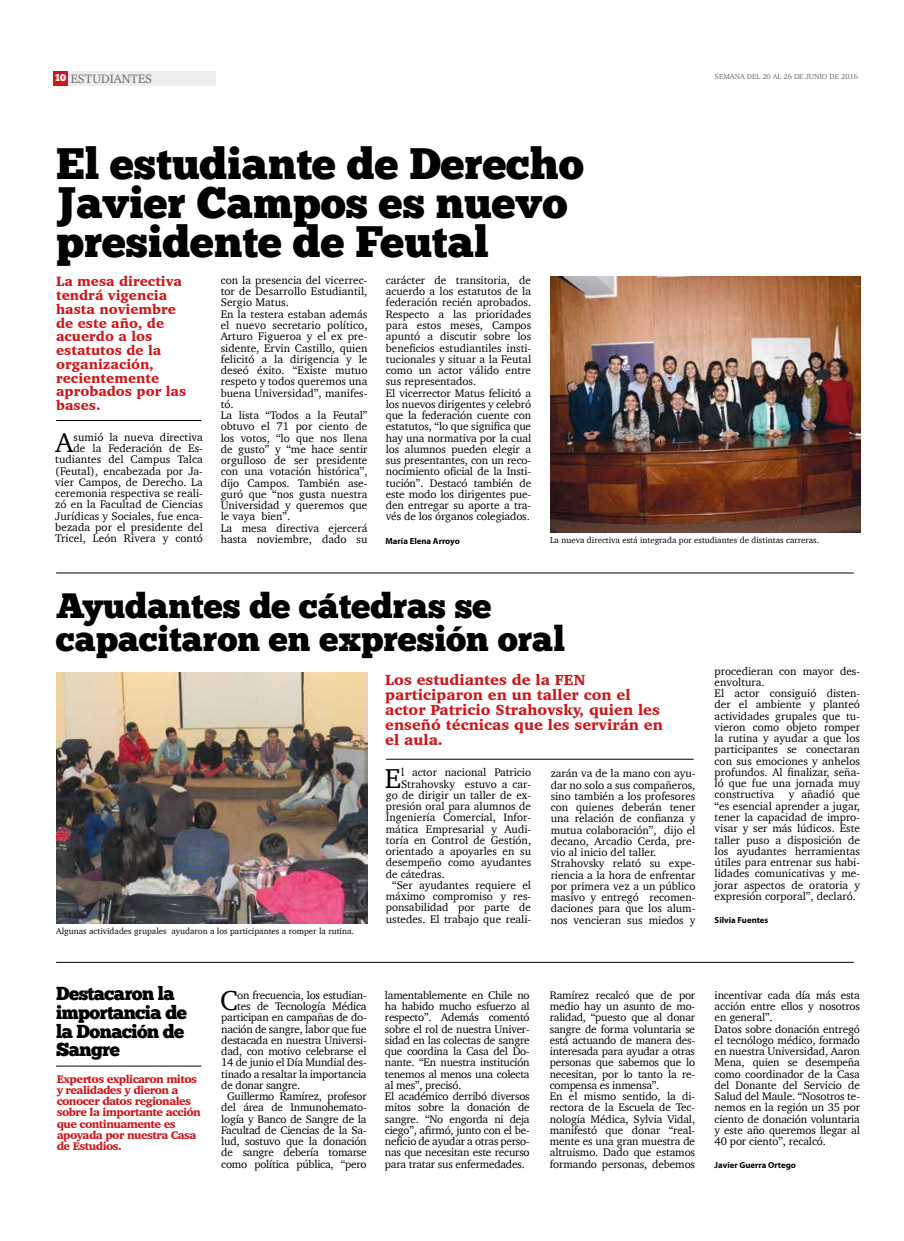
<style>
.page{position:relative;width:904px;height:1241px;background:#fff}
.page>*{position:absolute;margin:0;border:0;box-sizing:border-box;transform-origin:0 0}
.t1{font:43.75px/38.8px "Chunk Five Ex";color:#000}
.t2{font:35px/33.8px "Chunk Five Ex";color:#000}
.t3{font:28px "Charter";color:#000}
.t4{font:18.75px/18.8px "Chunk Five Ex";letter-spacing:-.03em;color:#000}
.t5{font:900 15px/15px "Charter";color:#cd171a}
.t6{font:900 13.75px/13.8px "Charter";color:#cd171a}
.t7{font:12.5px "Charter";color:#706f6f}
.t8{font:11.25px/11.2px "Charter";color:#000}
.t9{font:11.25px/11.2px "Charter";letter-spacing:-.02em;color:#000}
.t10{font:900 11.25px/11.2px "Charter";letter-spacing:-.05em;color:#cd171a}
.t11{font:8.75px "Charter";color:#000}
.t12{font:700 8.75px "Myriad Pro";color:#000}
.t13{font:7.5px "Charter";color:#706f6f}
.s1{font-family:"Chunk Five Ex";font-size:10px;color:#fff}
</style>
<div class="page">
<div style="left:53px;top:71px;width:15px;height:15px;background:#cd171a"></div>
<div style="left:69px;top:71px;width:147px;height:15px;background:#ededed"></div>
<hr style="left:56px;top:420px;width:145px;height:1px;background:#000">
<hr style="left:56px;top:1065px;width:145px;height:1px;background:#000">
<hr style="left:56px;top:572px;width:797px;height:1px;background:#000">
<hr style="left:56px;top:961px;width:797px;height:1px;background:#000">
<img style="left:550px;top:276px;width:310px;height:256px">
<img style="left:56px;top:672px;width:311px;height:250px">
<hr style="left:386px;top:759px;width:307px;height:1px;background:#000">
<p class="t7" style="left:55px;top:67px;width:98px"><span class="s1">10</span> ESTUDIANTES</p>
<h1 class="t1" style="left:56px;top:143px;width:529px">El estudiante de Derecho<br>Javier Campos es nuevo presidente de Feutal</h1>
<p class="t13" style="left:715px;top:70px;width:144px">SEMANA DEL 20 AL 26 DE JUNIO DE 2016</p>
<p class="t6" style="left:56px;top:274px;width:132px">La mesa directiva tendrá vigencia hasta noviembre de este año, de acuerdo a los estatutos de la organización, recientemente aprobados por las bases.</p>
<p class="t8" style="left:55px;top:431px;width:149px;text-align:right">sumió la nueva directiva<br>de la Federación de Es&shy;tudiantes del Campus Talca (Feutal), encabezada por Ja&shy;vier Campos, de Derecho. La ceremonia respectiva se reali&shy;zó en la Facultad de Ciencias<br>Jurídicas y Sociales, fue enca&shy;bezada por el presidente del<br>Tricel, León Rivera y contó</p>
<h3 class="t3" style="left:55px;top:418px;width:19px">A</h3>
<p class="t8" style="left:221px;top:274px;width:148px">con la presencia del vicerrec&shy;tor de Desarrollo Estudiantil,<br>Sergio Matus.<br>En la testera estaban además el nuevo secretario político,<br>Arturo Figueroa y el ex pre&shy;sidente, Ervin Castillo, quien felicitó a la dirigencia y le deseó éxito. “Existe mutuo respeto y todos queremos una buena Universidad”, manifes&shy;tó.<br>La lista “Todos a la Feutal” obtuvo el 71 por ciento de los votos, “lo que nos llena de gusto” y “me hace sentir orgulloso de ser presidente con una votación histórica”, dijo Campos. También ase&shy;guró que “nos gusta nuestra<br>Universidad y queremos que le vaya bien”.<br>La mesa directiva ejercerá hasta noviembre, dado su</p>
<p class="t8" style="left:386px;top:274px;width:147px">carácter de transitoria, de acuerdo a los estatutos de la federación recién aprobados.<br>Respecto a las prioridades para estos meses, Campos apuntó a discutir sobre los beneficios estudiantiles insti&shy;tucionales y situar a la Feutal como un actor válido entre sus representados.<br>El vicerrector Matus felicitó a los nuevos dirigentes y celebró que la federación cuente con estatutos, “lo que significa que hay una normativa por la cual los alumnos pueden elegir a sus presentantes, con un reco&shy;nocimiento oficial de la Insti&shy;tución”. Destacó también de este modo los dirigentes pue&shy;den entregar su aporte a tra&shy;vés de los órganos colegiados.</p>
<p class="t12" style="left:385px;top:535px;width:76px">María Elena Arroyo</p>
<p class="t11" style="left:550px;top:532px;width:270px">La nueva directiva está integrada por estudiantes de distintas carreras.</p>
<h2 class="t2" style="left:56px;top:587px;width:510px">Ayudantes de cátedras se capacitaron en expresión oral</h2>
<p class="t11" style="left:56px;top:922px;width:299px">Algunas actividades grupales ayudaron a los participantes a romper la rutina.</p>
<h3 class="t5" style="left:385px;top:672px;width:279px">Los estudiantes de la FEN participaron en un taller con el actor Patricio Strahovsky, quien les enseñó técnicas que les servirán en el aula.</h3>
<h3 class="t3" style="left:385px;top:753px;width:18px">E</h3>
<p class="t8" style="left:401px;top:766px;width:132px">l actor nacional Patricio</p>
<p class="t8" style="left:401px;top:777px;width:132px">Strahovsky estuvo a car-</p>
<p class="t8" style="left:386px;top:789px;width:147px">go de dirigir un taller de ex-</p>
<p class="t8" style="left:386px;top:800px;width:147px">presión oral para alumnos de</p>
<p class="t8" style="left:386px;top:811px;width:147px">Ingeniería Comercial, Infor-</p>
<p class="t8" style="left:386px;top:822px;width:147px">mática Empresarial y Audi-</p>
<p class="t8" style="left:386px;top:834px;width:147px">toría en Control de Gestión,</p>
<p class="t8" style="left:386px;top:845px;width:147px">orientado a apoyarles en su</p>
<p class="t8" style="left:386px;top:856px;width:147px">desempeño como ayudantes</p>
<p class="t8" style="left:386px;top:867px;width:60px">de cátedras.</p>
<p class="t8" style="left:392px;top:879px;width:140px">“Ser ayudantes requiere el</p>
<p class="t8" style="left:386px;top:890px;width:147px">máximo compromiso y res-</p>
<p class="t8" style="left:386px;top:901px;width:147px">ponsabilidad por parte de</p>
<p class="t8" style="left:386px;top:912px;width:147px">ustedes. El trabajo que reali-</p>
<p class="t8" style="left:550px;top:767px;width:146px">zarán va de la mano con ayu&shy;dar no solo a sus compañeros, sino también a los profesores con quienes deberán tener una relación de confianza y mutua colaboración”, dijo el decano, Arcadio Cerda, pre&shy;vio al inicio del taller.<br>Strahovsky relató su expe&shy;riencia a la hora de enfrentar por primera vez a un público masivo y entregó recomen&shy;daciones para que los alum&shy;nos vencieran sus miedos y</p>
<p class="t8" style="left:714px;top:665px;width:147px">procedieran con mayor des&shy;envoltura.<br>El actor consiguió disten&shy;der el ambiente y planteó actividades grupales que tu&shy;vieron como objeto romper la rutina y ayudar a que los participantes se conectaran con sus emociones y anhelos profundos. Al finalizar, seña&shy;ló que fue una jornada muy constructiva</p>
<p class="t8" style="left:714px;top:788px;width:147px;text-align:justify;text-indent:74px">y añadió que “es esencial aprender a jugar, tener la capacidad de impro&shy;visar y ser más lúdicos. Este taller puso a disposición de los ayudantes herramientas útiles para entrenar sus habi&shy;lidades comunicativas y me&shy;jorar aspectos de oratoria y expresión corporal”, declaró.</p>
<p class="t12" style="left:714px;top:914px;width:55px">Silvia Fuentes</p>
<h3 class="t4" style="left:56px;top:983px;width:132px">Destacaron la importancia de la Donación de<br>Sangre</h3>
<h3 class="t3" style="left:220px;top:976px;width:19px">C</h3>
<p class="t9" style="left:237px;top:989px;width:131px">on frecuencia, los estudian-</p>
<p class="t9" style="left:237px;top:1000px;width:131px">tes de Tecnología Médica</p>
<p class="t9" style="left:221px;top:1011px;width:147px">participan en campañas de do-</p>
<p class="t9" style="left:221px;top:1022px;width:147px">nación de sangre, labor que fue</p>
<p class="t9" style="left:221px;top:1034px;width:147px">destacada en nuestra Universi-</p>
<p class="t9" style="left:221px;top:1045px;width:147px">dad, con motivo celebrarse el</p>
<p class="t9" style="left:221px;top:1056px;width:147px">14 de junio el Día Mundial des-</p>
<p class="t9" style="left:221px;top:1067px;width:147px">tinado a resaltar la importancia</p>
<p class="t9" style="left:221px;top:1079px;width:80px">de donar sangre.</p>
<p class="t9" style="left:227px;top:1090px;width:141px">Guillermo Ramírez, profesor</p>
<p class="t9" style="left:221px;top:1101px;width:147px">del área de Inmunohemato-</p>
<p class="t9" style="left:221px;top:1112px;width:147px">logía y Banco de Sangre de la</p>
<p class="t9" style="left:221px;top:1124px;width:147px">Facultad de Ciencias de la Sa-</p>
<p class="t9" style="left:221px;top:1135px;width:147px">lud, sostuvo que la donación</p>
<p class="t9" style="left:221px;top:1146px;width:147px">de sangre debería tomarse</p>
<p class="t9" style="left:221px;top:1157px;width:147px">como política pública, “pero</p>
<p class="t10" style="left:57px;top:1072px;width:146px">Expertos explicaron mitos y realidades y dieron a conocer datos regionales sobre la importante acción que continuamente es apoyada por nuestra Casa de Estudios.</p>
<p class="t9" style="left:385px;top:989px;width:146px">lamentablemente en Chile no ha habido mucho esfuerzo al respecto”. Además comentó sobre el rol de nuestra Univer&shy;sidad en las colectas de sangre que coordina la Casa del Do&shy;nante. “En nuestra institución tenemos al menos una colecta al mes”, precisó.<br>El académico derribó diversos mitos sobre la donación de sangre. “No engorda ni deja ciego”, afirmó, junto con el be&shy;neficio de ayudar a otras perso&shy;nas que necesitan este recurso para tratar sus enfermedades.</p>
<p class="t9" style="left:550px;top:989px;width:147px">Ramírez recalcó que de por medio hay un asunto de mo&shy;ralidad, “puesto que al donar sangre de forma voluntaria se está actuando de manera des&shy;interesada para ayudar a otras personas que sabemos que lo necesitan, por lo tanto la re&shy;compensa es inmensa”.<br>En el mismo sentido, la di&shy;rectora de la Escuela de Tec&shy;nología Médica, Sylvia Vidal, manifestó que donar “real&shy;mente es una gran muestra de altruismo. Dado que estamos formando personas, debemos</p>
<p class="t8" style="left:714px;top:989px;width:147px">incentivar cada día más esta acción entre ellos y nosotros en general”.<br>Datos sobre donación entregó el tecnólogo médico, formado en nuestra Universidad, Aaron<br>Mena, quien se desempeña como coordinador de la Casa del Donante del Servicio de<br>Salud del Maule. “Nosotros te&shy;nemos en la región un 35 por ciento de donación voluntaria y este año queremos llegar al<br>40 por ciento”, recalcó.</p>
<p class="t12" style="left:714px;top:1159px;width:83px">Javier Guerra Ortego</p>
</div>
